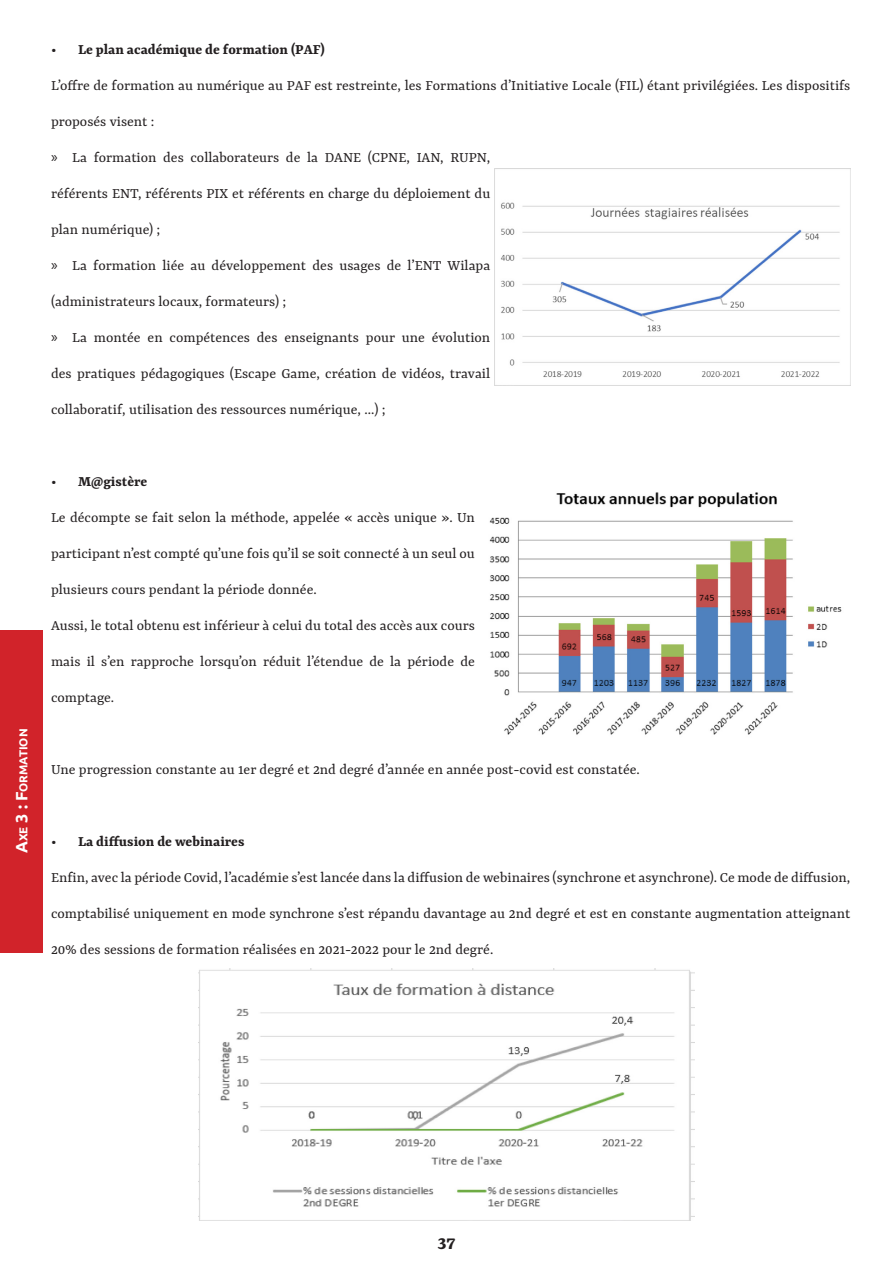
<style>
.page{position:relative;width:893px;height:1263px;background:#fff}
.page>*{position:absolute;margin:0;border:0;box-sizing:border-box;transform-origin:0 0}
.t1{font:700 21px "Yrsa";color:#231f20}
.t2{font:15.75px "Yrsa";color:#231f20}
.t3{font:700 15.75px "Yrsa";color:#231f20}
.t4{font:700 11.55px "Ubuntu";color:#fff}
.s1{font-family:"Myriad Pro"}
.s2{font-size:16.5px}
</style>
<div class="page">
<div style="left:0;top:630px;width:43px;height:322px;background:#d1232a"></div>
<img style="left:494px;top:169px;width:346px;height:216px">
<img style="left:489px;top:492px;width:353px;height:243px">
<img style="left:198px;top:968px;width:497px;height:252px">
<p class="t3" style="left:51px;top:41px;width:275px">• Le plan académique de formation (PAF)</p>
<p class="t2" style="left:51px;top:77px;width:801px">L’offre de formation au numérique au PAF est restreinte, les Formations d’Initiative Locale (FIL) étant privilégiées. Les dispositifs</p>
<p class="t2" style="left:51px;top:113px;width:105px">proposés visent :</p>
<p class="t2" style="left:51px;top:149px;width:441px"><span class="s1">»</span> La formation des collaborateurs de la DANE (CPNE, IAN, RUPN,</p>
<p class="t2" style="left:51px;top:185px;width:441px">référents ENT, référents PIX et référents en charge du déploiement du</p>
<p class="t2" style="left:51px;top:221px;width:111px">plan numérique) ;</p>
<p class="t2" style="left:51px;top:257px;width:441px"><span class="s1">»</span> La formation liée au développement des usages de l’ENT Wilapa</p>
<p class="t2" style="left:51px;top:293px;width:237px">(administrateurs locaux, formateurs) ;</p>
<p class="t2" style="left:51px;top:329px;width:441px"><span class="s1">»</span> La montée en compétences des enseignants pour une évolution</p>
<p class="t2" style="left:51px;top:365px;width:441px">des pratiques pédagogiques (Escape Game, création de vidéos, travail</p>
<p class="t2" style="left:51px;top:401px;width:336px">collaboratif, utilisation des ressources numérique, ...) ;</p>
<p class="t4" style="left:17px;top:853px;width:126px;rotate:-90deg"><span class="s2">A</span>xe <span class="s2">3 : F</span>ormation</p>
<p class="t3" style="left:51px;top:473px;width:98px">• M@gistère</p>
<p class="t2" style="left:51px;top:509px;width:425px">Le décompte se fait selon la méthode, appelée « accès unique ». Un</p>
<p class="t2" style="left:51px;top:545px;width:425px">participant n’est compté qu’une fois qu’il se soit connecté à un seul ou</p>
<p class="t2" style="left:51px;top:581px;width:267px">plusieurs cours pendant la période donnée.</p>
<p class="t2" style="left:51px;top:617px;width:425px">Aussi, le total obtenu est inférieur à celui du total des accès aux cours</p>
<p class="t2" style="left:51px;top:653px;width:425px">mais il s’en rapproche lorsqu’on réduit l’étendue de la période de</p>
<p class="t2" style="left:51px;top:689px;width:65px">comptage.</p>
<p class="t2" style="left:51px;top:761px;width:590px">Une progression constante au 1er degré et 2nd degré d’année en année post-covid est constatée.</p>
<p class="t3" style="left:51px;top:833px;width:195px">• La diffusion de webinaires</p>
<p class="t2" style="left:51px;top:869px;width:801px">Enfin, avec la période Covid, l’académie s’est lancée dans la diffusion de webinaires (synchrone et asynchrone). Ce mode de diffusion,</p>
<p class="t2" style="left:51px;top:905px;width:801px">comptabilisé uniquement en mode synchrone s’est répandu davantage au 2nd degré et est en constante augmentation atteignant</p>
<p class="t2" style="left:51px;top:941px;width:444px">20% des sessions de formation réalisées en 2021-2022 pour le 2nd degré.</p>
<h1 class="t1" style="left:438px;top:1231px;width:19px">37</h1>
</div>
